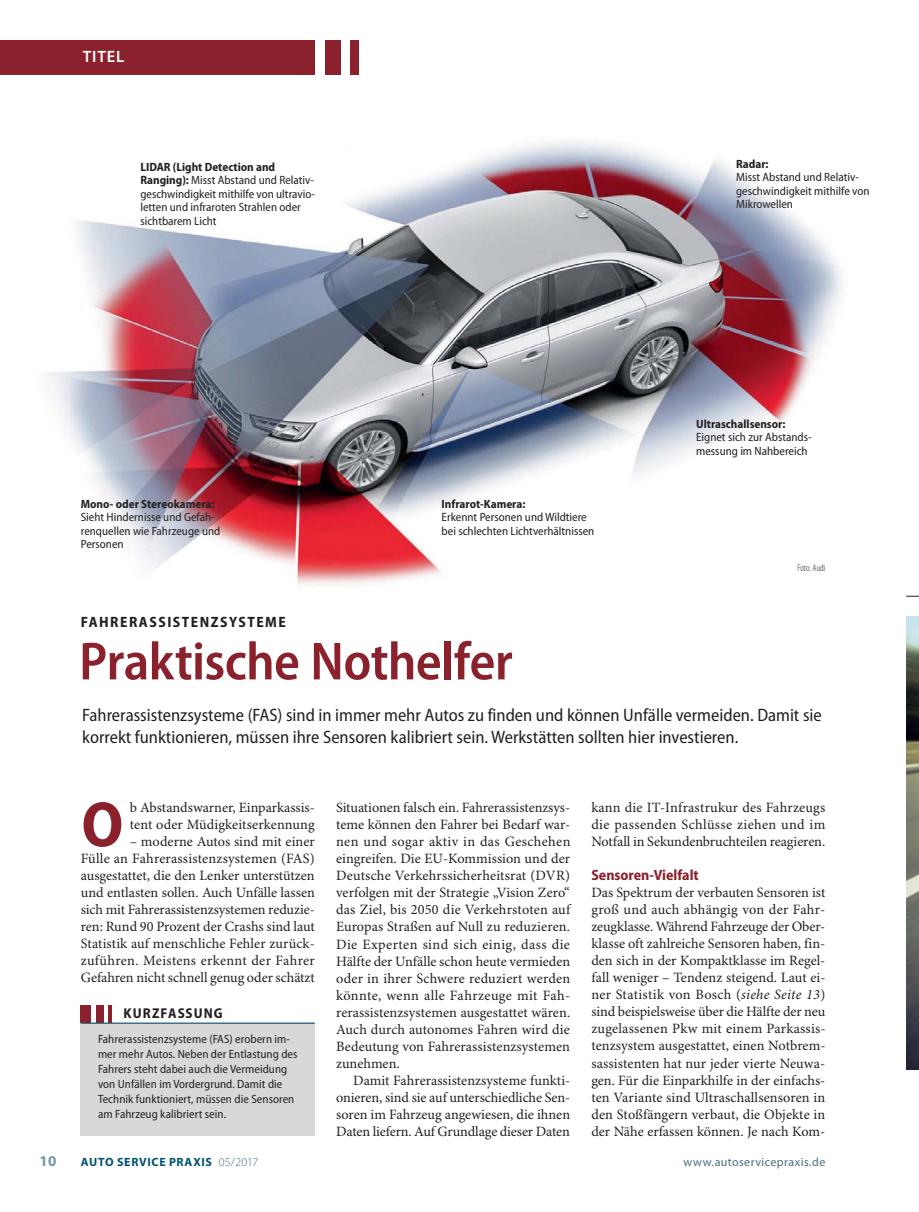
<style>
.page{position:relative;width:919px;height:1212px;background:#fff}
.page>*{position:absolute;margin:0;border:0;box-sizing:border-box;transform-origin:0 0}
.t1{font:700 semi-condensed 64.65px "Myriad Pro";color:#8a212c}
.t2{font:600 semi-condensed 54px "Myriad Pro";letter-spacing:-.015em;color:#8a212c}
.t3{font:semi-condensed 18px/22.5px "Myriad Pro";color:#231f20}
.t4{font:600 16.5px "Myriad Pro";letter-spacing:.045em;color:#fff}
.t5{font:700 semi-condensed 15px "Myriad Pro";letter-spacing:.1em;color:#231f20}
.t6{font:700 semi-condensed 15px "Myriad Pro";color:#8a212c}
.t7{font:700 15px "Myriad Pro";color:#7294a5}
.t8{font:14.25px/17px "Minion Pro";color:#231f20;text-align:justify}
.t9{font:700 semi-condensed 14.25px "Myriad Pro";letter-spacing:.075em;color:#231f20}
.t10{font:semi-condensed 12px/13.5px "Myriad Pro";color:#231f20}
.t11{font:700 semi-condensed 12px "Myriad Pro";color:#231f20}
.t12{font:700 12px "Myriad Pro";letter-spacing:.055em;color:#005273}
.t13{font:12px "Myriad Pro";letter-spacing:.035em;color:#476e7f}
.t14{font:300 condensed 9.75px "Myriad Pro";letter-spacing:-.005em;color:#231f20}
.s1{font-weight:700}
.s2{font-style:italic}
.s3{font-weight:300;color:#476e7f}
</style>
<div class="page">
<div style="left:350px;top:40px;width:8px;height:34px;background:#8a212c"></div>
<div style="left:325px;top:40px;width:15px;height:34px;background:#8a212c"></div>
<div style="left:0;top:40px;width:315px;height:34px;background:#8a212c"></div>
<div style="left:81px;top:1023px;width:234px;height:113px;background:#d8d8d9"></div>
<div style="left:81px;top:1006px;width:10px;height:17px;background:#8a212c"></div>
<div style="left:96px;top:1006px;width:7px;height:17px;background:#8a212c"></div>
<hr style="left:109px;top:1006px;width:3px;height:17px;background:#8a212c">
<hr style="left:81px;top:1023px;width:234px;height:1px;background:#005273">
<svg style="left:906px;top:596px;width:12px;height:1px"></svg>
<img style="left:44px;top:142px;width:798px;height:444px">
<img style="left:906px;top:617px;width:12px;height:452px">
<p class="t4" style="left:83px;top:47px;width:43px">TITEL</p>
<p class="t10" style="left:140px;top:161px;width:176px"><span class="s1">LIDAR (Light Detection and<br>Ranging):</span> Misst Abstand und Relativ&shy;geschwindigkeit mithilfe von ultravio&shy;letten und infraroten Strahlen oder sichtbarem Licht</p>
<p class="t11" style="left:81px;top:499px;width:135px">Mono- oder Stereokamera:</p>
<p class="t10" style="left:81px;top:512px;width:141px">Sieht Hindernisse und Gefah&shy;renquellen wie Fahrzeuge und<br>Personen</p>
<p class="t11" style="left:441px;top:499px;width:85px">Infrarot-Kamera:</p>
<p class="t10" style="left:441px;top:512px;width:154px">Erkennt Personen und Wildtiere bei schlechten Lichtverhältnissen</p>
<p class="t11" style="left:736px;top:159px;width:34px">Radar:</p>
<p class="t10" style="left:736px;top:171px;width:135px">Misst Abstand und Relativ&shy;geschwindigkeit mithilfe von<br>Mikrowellen</p>
<p class="t11" style="left:696px;top:419px;width:91px">Ultraschallsensor:</p>
<p class="t10" style="left:696px;top:432px;width:117px">Eignet sich zur Abstands&shy;messung im Nahbereich</p>
<p class="t14" style="left:797px;top:564px;width:29px">Foto: Audi</p>
<p class="t5" style="left:81px;top:617px;width:206px">FAHRERASSISTENZSYSTEME</p>
<h2 class="t2" style="left:79px;top:641px;width:435px">Praktische Nothelfer</h2>
<p class="t3" style="left:82px;top:705px;width:741px">Fahrerassistenzsysteme (FAS) sind in immer mehr Autos zu finden und können Unfälle vermeiden. Damit sie korrekt funktionieren, müssen ihre Sensoren kalibriert sein. Werkstätten sollten hier investieren.</p>
<h1 class="t1" style="left:81px;top:800px;width:43px">O</h1>
<p class="t8" style="left:130px;top:800px;width:187px">b Abstandswarner, Einparkassis&shy;tent oder Müdigkeitserkennung</p>
<p class="t8" style="left:81px;top:834px;width:235px;text-indent:49px">– moderne Autos sind mit einer Fülle an Fahrerassistenzsystemen (FAS) ausgestattet, die den Lenker unterstützen und entlasten sollen. Auch Unfälle lassen sich mit Fahrerassistenzsystemen reduzie&shy;ren: Rund 90 Prozent der Crashs sind laut Statistik auf menschliche Fehler zurück&shy;zuführen. Meistens erkennt der Fahrer Gefahren nicht schnell genug oder schätzt</p>
<p class="t9" style="left:123px;top:1008px;width:101px">KURZFASSUNG</p>
<p class="t10" style="left:98px;top:1033px;width:201px;line-height:15px">Fahrerassistenzsysteme (FAS) erobern im&shy;mer mehr Autos. Neben der Entlastung des Fahrers steht dabei auch die Vermeidung von Unfällen im Vordergrund. Damit die Technik funktioniert, müssen die Sensoren am Fahrzeug kalibriert sein.</p>
<p class="t8" style="left:336px;top:800px;width:236px">Situationen falsch ein. Fahrerassistenzsys&shy;teme können den Fahrer bei Bedarf war&shy;nen und sogar aktiv in das Geschehen eingreifen. Die EU-Kommission und der Deutsche Verkehrssicherheitsrat (DVR) verfolgen mit der Strategie „Vision Zero“ das Ziel, bis 2050 die Verkehrstoten auf Europas Straßen auf Null zu reduzieren.<br>Die Experten sind sich einig, dass die Hälfte der Unfälle schon heute vermieden oder in ihrer Schwere reduziert werden könnte, wenn alle Fahrzeuge mit Fah&shy;rerassistenzsystemen ausgestattet wären.<br>Auch durch autonomes Fahren wird die Bedeutung von Fahrerassistenzsystemen zunehmen.</p>
<p class="t8" style="left:336px;top:1073px;width:236px;text-indent:17px">Damit Fahrerassistenzsysteme funkti&shy;onieren, sind sie auf unterschiedliche Sen&shy;soren im Fahrzeug angewiesen, die ihnen Daten liefern. Auf Grundlage dieser Daten</p>
<p class="t8" style="left:591px;top:800px;width:235px">kann die IT-Infrastrukur des Fahrzeugs die passenden Schlüsse ziehen und im Notfall in Sekundenbruchteilen reagieren.</p>
<p class="t6" style="left:591px;top:870px;width:109px">Sensoren-Vielfalt</p>
<p class="t8" style="left:591px;top:885px;width:236px">Das Spektrum der verbauten Sensoren ist groß und auch abhängig von der Fahr&shy;zeugklasse. Während Fahrzeuge der Ober&shy;klasse oft zahlreiche Sensoren haben, fin&shy;den sich in der Kompaktklasse im Regel&shy;fall weniger – Tendenz steigend. Laut ei&shy;ner Statistik von Bosch (<span class="s2">siehe Seite 13</span>) sind beispielsweise über die Hälfte der neu zugelassenen Pkw mit einem Parkassis&shy;tenzsystem ausgestattet, einen Notbrem&shy;sassistenten hat nur jeder vierte Neuwa&shy;gen. Für die Einparkhilfe in der einfachs&shy;ten Variante sind Ultraschallsensoren in den Stoßfängern verbaut, die Objekte in der Nähe erfassen können. Je nach Kom-</p>
<p class="t7" style="left:39px;top:1152px;width:19px">10</p>
<p class="t12" style="left:81px;top:1154px;width:179px">AUTO SERVICE PRAXIS <span class="s3">05/2017</span></p>
<p class="t13" style="left:683px;top:1154px;width:143px">www.autoservicepraxis.de</p>
</div>
